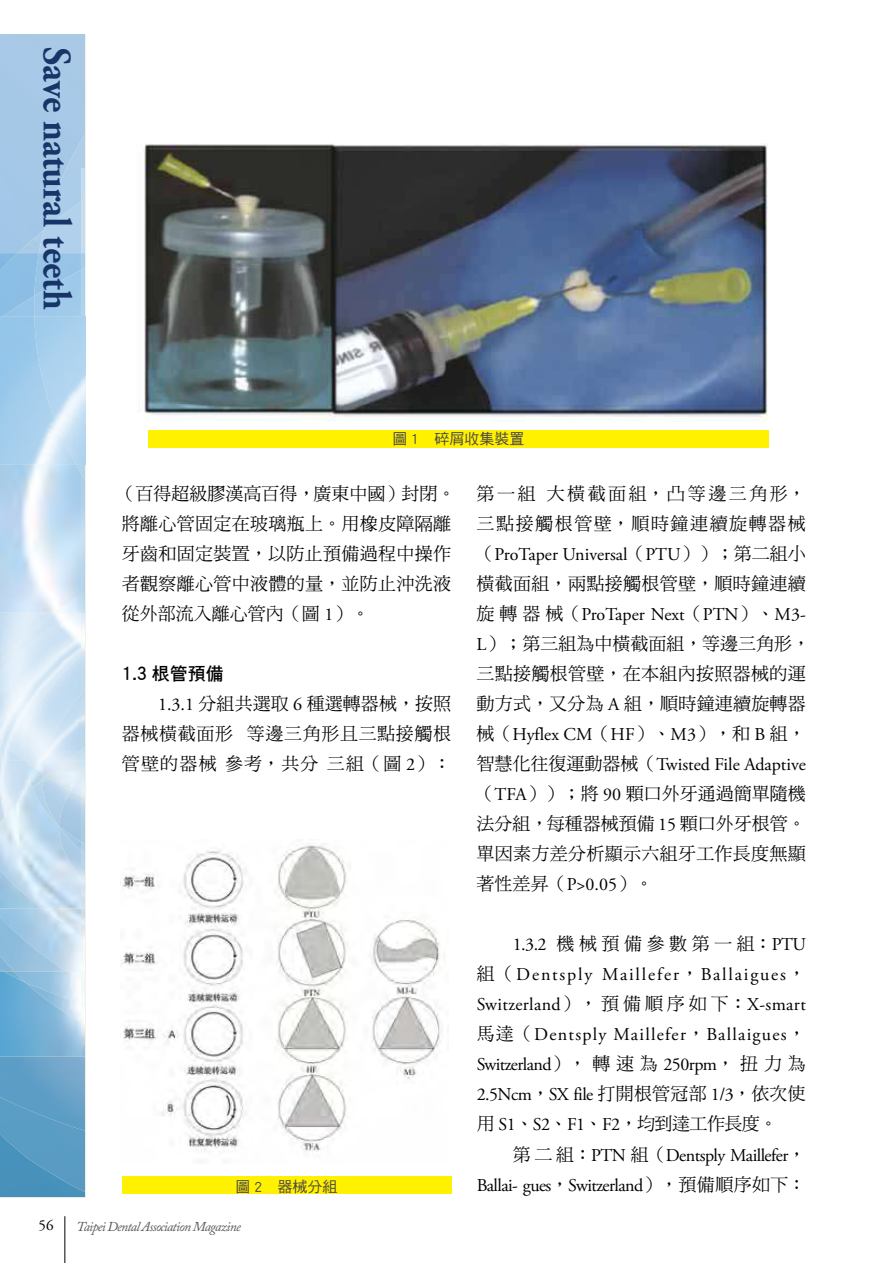
<style>
.page{position:relative;width:893px;height:1263px;background:#fff}
.page>*{position:absolute;margin:0;border:0;box-sizing:border-box;transform-origin:0 0}
.t1{font:700 40.2px "Adobe Garamond Pro";letter-spacing:-.005em;color:#183567;scale:.9 1}
.t2{font:18px/30px "DF Ming Std W5";letter-spacing:.02em;color:#000}
.t3{font:18px/30px "Adobe Garamond Pro";letter-spacing:-.03em;color:#000;text-align:justify}
.t4{font:18px/30px "Adobe Garamond Pro";color:#000}
.t5{font:18px/30px "DF Ming Std W5";letter-spacing:.085em;color:#000}
.t6{font:18px "DF Ming Std W5";letter-spacing:-.03em;color:#000}
.t7{font:18px "DF Ming Std W5";letter-spacing:.25em;color:#000}
.t8{font:18px "DFPG Hei Bd MP BF";color:#000}
.t9{font:15px "DF Hei Std W5";color:#4c4948}
.t10{font:15px "Adobe Garamond Pro";color:#000}
.t11{font:italic 13.5px "Adobe Caslon Pro";letter-spacing:-.05em;color:#595757}
.s1{font-family:"Adobe Garamond Pro"}
.s2{font-family:"DF Ming Std W5"}
</style>
<div class="page">
<img style="left:0;top:1192px;width:85px;height:5px">
<img style="left:18px;top:230px;width:21px;height:23px">
<img style="left:0;top:253px;width:34px;height:43px">
<img style="left:0;top:296px;width:34px;height:20px">
<img style="left:81px;top:480px;width:4px;height:112px">
<img style="left:0;top:464px;width:81px;height:188px">
<img style="left:81px;top:592px;width:4px;height:58px">
<img style="left:53px;top:594px;width:28px;height:15px">
<img style="left:0;top:612px;width:78px;height:40px">
<svg style="left:53px;top:609px;width:32px;height:4px"></svg>
<img style="left:0;top:1131px;width:85px;height:61px">
<img style="left:0;top:1056px;width:85px;height:75px">
<img style="left:81px;top:1024px;width:4px;height:32px">
<img style="left:0;top:971px;width:81px;height:85px">
<img style="left:3px;top:971px;width:11px;height:12px">
<div style="left:44px;top:134px;width:41px;height:68px;background:#a6c8e7"></div>
<img style="left:81px;top:168px;width:4px;height:31px">
<img style="left:39px;top:202px;width:42px;height:51px">
<img style="left:34px;top:253px;width:47px;height:17px">
<img style="left:81px;top:199px;width:4px;height:69px">
<img style="left:34px;top:270px;width:47px;height:46px">
<img style="left:81px;top:268px;width:4px;height:212px">
<img style="left:34px;top:316px;width:47px;height:148px">
<svg style="left:76px;top:464px;width:5px;height:10px"></svg>
<img style="left:81px;top:694px;width:4px;height:53px">
<img style="left:32px;top:760px;width:13px;height:14px">
<img style="left:81px;top:657px;width:4px;height:37px">
<img style="left:0;top:760px;width:32px;height:26px">
<svg style="left:81px;top:650px;width:4px;height:7px"></svg>
<img style="left:0;top:652px;width:81px;height:108px">
<img style="left:26px;top:1003px;width:55px;height:19px">
<img style="left:14px;top:971px;width:67px;height:32px">
<img style="left:66px;top:750px;width:15px;height:10px">
<img style="left:51px;top:768px;width:30px;height:19px">
<svg style="left:81px;top:747px;width:4px;height:28px"></svg>
<svg style="left:81px;top:971px;width:4px;height:11px"></svg>
<img style="left:67px;top:971px;width:14px;height:9px">
<img style="left:0;top:908px;width:81px;height:63px">
<svg style="left:32px;top:774px;width:19px;height:8px"></svg>
<img style="left:32px;top:782px;width:27px;height:5px">
<img style="left:0;top:787px;width:85px;height:121px">
<img style="left:81px;top:877px;width:4px;height:58px">
<img style="left:42px;top:908px;width:39px;height:25px">
<img style="left:120px;top:845px;width:322px;height:307px">
<img style="left:139px;top:143px;width:629px;height:278px">
<div style="left:148px;top:430px;width:621px;height:17px;background:#fff100"></div>
<div style="left:122px;top:1177px;width:329px;height:17px;background:#fff100"></div>
<hr style="left:65px;top:1216px;width:1px;height:47px;background:#000">
<h1 class="t1" style="left:80px;top:47px;width:293px;rotate:90deg">Save natural teeth</h1>
<p class="t9" style="left:392px;top:431px;width:133px">圖 1 碎屑收集裝置</p>
<p class="t2" style="left:117px;top:478px;width:340px">（百得超級膠漢高百得，廣東中國）封閉。將離心管固定在玻璃瓶上。用橡皮障隔離牙齒和固定裝置，以防止預備過程中操作者觀察離心管中液體的量，並防止沖洗液從外部流入離心管內（圖 <span class="s1">1</span>）。</p>
<p class="t8" style="left:122px;top:665px;width:103px">1.3 根管預備</p>
<p class="t2" style="left:122px;top:688px;width:331px;text-align:justify;text-indent:36px"><span class="s1">1.3.1</span> 分組共選取 <span class="s1">6</span> 種選轉器械，按照器械橫截面形 等邊三角形且三點接觸根管壁的器械 參考，共分 三組（圖 <span class="s1">2</span>）：</p>
<p class="t9" style="left:235px;top:1178px;width:103px">圖 2 器械分組</p>
<p class="t5" style="left:477px;top:478px;width:331px">第一組 大橫截面組，凸等邊三角形，三點接觸根管壁，順時鐘連續旋轉器械</p>
<p class="t4" style="left:477px;top:540px;width:331px"><span class="s2">（</span>ProTaper Universal<span class="s2">（</span>PTU<span class="s2">））；第二組小</span></p>
<p class="t2" style="left:477px;top:569px;width:331px">橫截面組，兩點接觸根管壁，順時鐘連續</p>
<p class="t4" style="left:477px;top:600px;width:331px"><span class="s2">旋轉器械（</span>ProTaper Next<span class="s2">（</span>PTN<span class="s2">）、</span>M3-</p>
<p class="t2" style="left:477px;top:629px;width:335px"><span class="s1">L</span>）；第三組為中橫截面組，等邊三角形，三點接觸根管壁，在本組內按照器械的運動方式，又分為 <span class="s1">A</span> 組，順時鐘連續旋轉器</p>
<p class="t4" style="left:477px;top:720px;width:331px"><span class="s2">械（</span>Hyflex CM<span class="s2">（</span>HF<span class="s2">）、</span>M3<span class="s2">），和</span> B <span class="s2">組，智慧化往復運動器械（</span>Twisted File Adaptive</p>
<p class="t2" style="left:477px;top:779px;width:331px;text-align:justify">（<span class="s1">TFA</span>））；將 <span class="s1">90</span> 顆口外牙通過簡單隨機法分組，每種器械預備 <span class="s1">15</span> 顆口外牙根管。單因素方差分析顯示六組牙工作長度無顯著性差昇（<span class="s1">P&gt;0.05</span>）。</p>
<p class="t7" style="left:513px;top:934px;width:295px"><span class="s1">1.3.2</span> 機械預備參數第一組：<span class="s1">PTU</span></p>
<p class="t3" style="left:477px;top:960px;width:331px"><span class="s2">組（</span>Dentsply Maillefer<span class="s2">，</span>Ballaigues<span class="s2">，</span>Switzerland<span class="s2">），預備順序如下：</span>X-smart<span class="s2">馬達（</span>Dentsply Maillefer<span class="s2">，</span>Ballaigues<span class="s2">，</span>Switzerland<span class="s2">），轉速為</span> 250rpm<span class="s2">，扭力為</span>2.5Ncm<span class="s2">，</span>SX file <span class="s2">打開根管冠部</span> 1/3<span class="s2">，依次使</span></p>
<p class="t6" style="left:477px;top:1114px;width:302px">用 <span class="s1">S1</span>、<span class="s1">S2</span>、<span class="s1">F1</span>、<span class="s1">F2</span>，均到達工作長度。</p>
<p class="t3" style="left:477px;top:1140px;width:331px;text-align:right"><span class="s2">第二組：</span>PTN <span class="s2">組（</span>Dentsply Maillefer<span class="s2">，<br></span>Ballai- gues<span class="s2">，</span>Switzerland<span class="s2">），預備順序如下：</span></p>
<p class="t10" style="left:39px;top:1217px;width:16px">56</p>
<p class="t11" style="left:77px;top:1219px;width:166px">Taipei Dental Association Magazine</p>
</div>
